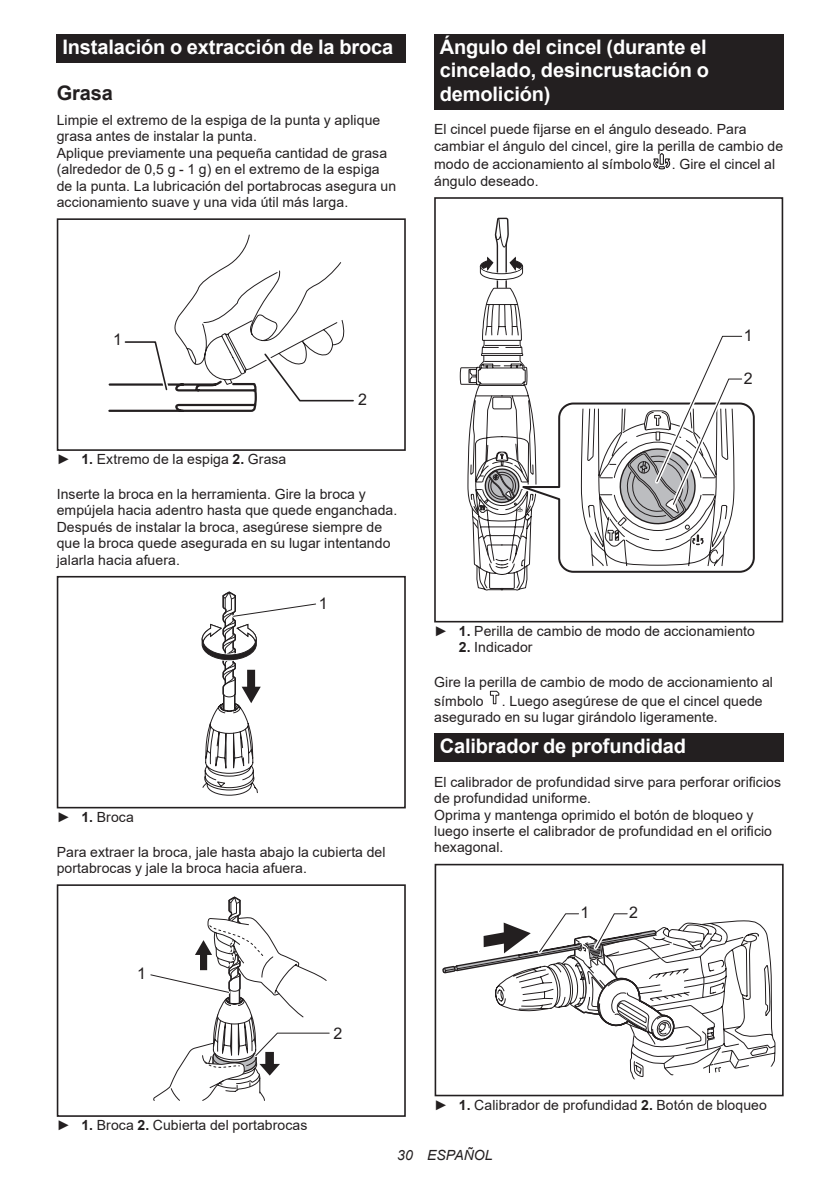
<style>
.page{position:relative;width:840px;height:1191px;background:#fff}
.page>*{position:absolute;margin:0;border:0;box-sizing:border-box;transform-origin:0 0}
.t1{font:700 20px/23.4px "Arial";letter-spacing:-.01em;color:#fff}
.t2{font:700 20px "Arial";letter-spacing:-.01em;color:#231f20}
.t3{font:16px "Arial";color:#231f20}
.t4{font:14px/16.4px "Arial";letter-spacing:.005em;color:#231f20}
.t5{font:italic 14px "Arial";letter-spacing:.005em;color:#231f20}
.s1{font-weight:700}
</style>
<div class="page">
<div style="left:57px;top:34px;width:348px;height:29px;background:#231f20"></div>
<div style="left:57px;top:218px;width:348px;height:233px;border:2px solid #231f20"></div>
<svg style="left:108px;top:234px;width:246px;height:178px"></svg>
<div style="left:57px;top:576px;width:348px;height:232px;border:2px solid #231f20"></div>
<svg style="left:201px;top:591px;width:115px;height:205px"></svg>
<div style="left:57px;top:884px;width:348px;height:232px;border:2px solid #231f20"></div>
<svg style="left:150px;top:896px;width:180px;height:205px"></svg>
<div style="left:434px;top:34px;width:348px;height:75px;background:#231f20"></div>
<svg style="left:653px;top:153px;width:17px;height:16px"></svg>
<div style="left:434px;top:197px;width:348px;height:425px;border:2px solid #231f20"></div>
<svg style="left:459px;top:197px;width:294px;height:394px"></svg>
<svg style="left:489px;top:690px;width:10px;height:14px"></svg>
<div style="left:434px;top:733px;width:348px;height:29px;background:#231f20"></div>
<svg style="left:629px;top:920px;width:147px;height:160px"></svg>
<div style="left:434px;top:863px;width:349px;height:233px;border:2px solid #231f20"></div>
<svg style="left:442px;top:913px;width:234px;height:128px"></svg>
<h1 class="t1" style="left:62px;top:36px;width:332px">Instalación o extracción de la broca</h1>
<h1 class="t2" style="left:57px;top:79px;width:58px">Grasa</h1>
<p class="t4" style="left:57px;top:112px;width:341px">Limpie el extremo de la espiga de la punta y aplique grasa antes de instalar la punta.<br>Aplique previamente una pequeña cantidad de grasa (alrededor de 0,5 g - 1 g) en el extremo de la espiga de la punta. La lubricación del portabrocas asegura un accionamiento suave y una vida útil más larga.</p>
<h1 class="t1" style="left:439px;top:36px;width:270px">Ángulo del cincel (durante el cincelado, desincrustación o demolición)</h1>
<p class="t4" style="left:434px;top:121px;width:350px">El cincel puede fijarse en el ángulo deseado. Para cambiar el ángulo del cincel, gire la perilla de cambio de</p>
<p class="t4" style="left:434px;top:156px;width:219px">modo de accionamiento al símbolo</p>
<p class="t4" style="left:671px;top:156px;width:105px">. Gire el cincel al</p>
<p class="t4" style="left:434px;top:173px;width:106px">ángulo deseado.</p>
<p class="t3" style="left:113px;top:328px;width:10px">1</p>
<p class="t3" style="left:358px;top:388px;width:10px">2</p>
<p class="t4" style="left:57px;top:451px;width:231px">► <span class="s1">1.</span> Extremo de la espiga <span class="s1">2.</span> Grasa</p>
<p class="t4" style="left:57px;top:486px;width:342px">Inserte la broca en la herramienta. Gire la broca y empújela hacia adentro hasta que quede enganchada.<br>Después de instalar la broca, asegúrese siempre de que la broca quede asegurada en su lugar intentando jalarla hacia afuera.</p>
<p class="t3" style="left:319px;top:592px;width:10px">1</p>
<p class="t4" style="left:57px;top:808px;width:78px">► <span class="s1">1.</span> Broca</p>
<p class="t4" style="left:57px;top:843px;width:330px">Para extraer la broca, jale hasta abajo la cubierta del portabrocas y jale la broca hacia afuera.</p>
<p class="t3" style="left:137px;top:962px;width:10px">1</p>
<p class="t3" style="left:333px;top:1022px;width:10px">2</p>
<p class="t4" style="left:57px;top:1117px;width:252px">► <span class="s1">1.</span> Broca <span class="s1">2.</span> Cubierta del portabrocas</p>
<p class="t3" style="left:743px;top:324px;width:10px">1</p>
<p class="t3" style="left:743px;top:367px;width:10px">2</p>
<p class="t4" style="left:434px;top:623px;width:322px">► <span class="s1">1.</span> Perilla de cambio de modo de accionamiento</p>
<p class="t4" style="left:458px;top:639px;width:75px"><span class="s1">2.</span> Indicador</p>
<p class="t4" style="left:434px;top:672px;width:340px;line-height:18.8px">Gire la perilla de cambio de modo de accionamiento al símbolo</p>
<p class="t4" style="left:434px;top:692px;width:330px;text-indent:68px">. Luego asegúrese de que el cincel quede asegurado en su lugar girándolo ligeramente.</p>
<h1 class="t1" style="left:439px;top:735px;width:248px">Calibrador de profundidad</h1>
<p class="t4" style="left:434px;top:773px;width:348px">El calibrador de profundidad sirve para perforar orificios de profundidad uniforme.<br>Oprima y mantenga oprimido el botón de bloqueo y luego inserte el calibrador de profundidad en el orificio hexagonal.</p>
<p class="t3" style="left:580px;top:901px;width:10px">1</p>
<p class="t3" style="left:629px;top:901px;width:10px">2</p>
<p class="t4" style="left:434px;top:1096px;width:334px">► <span class="s1">1.</span> Calibrador de profundidad <span class="s1">2.</span> Botón de bloqueo</p>
<p class="t5" style="left:397px;top:1146px;width:97px">30 ESPAÑOL</p>
</div>
